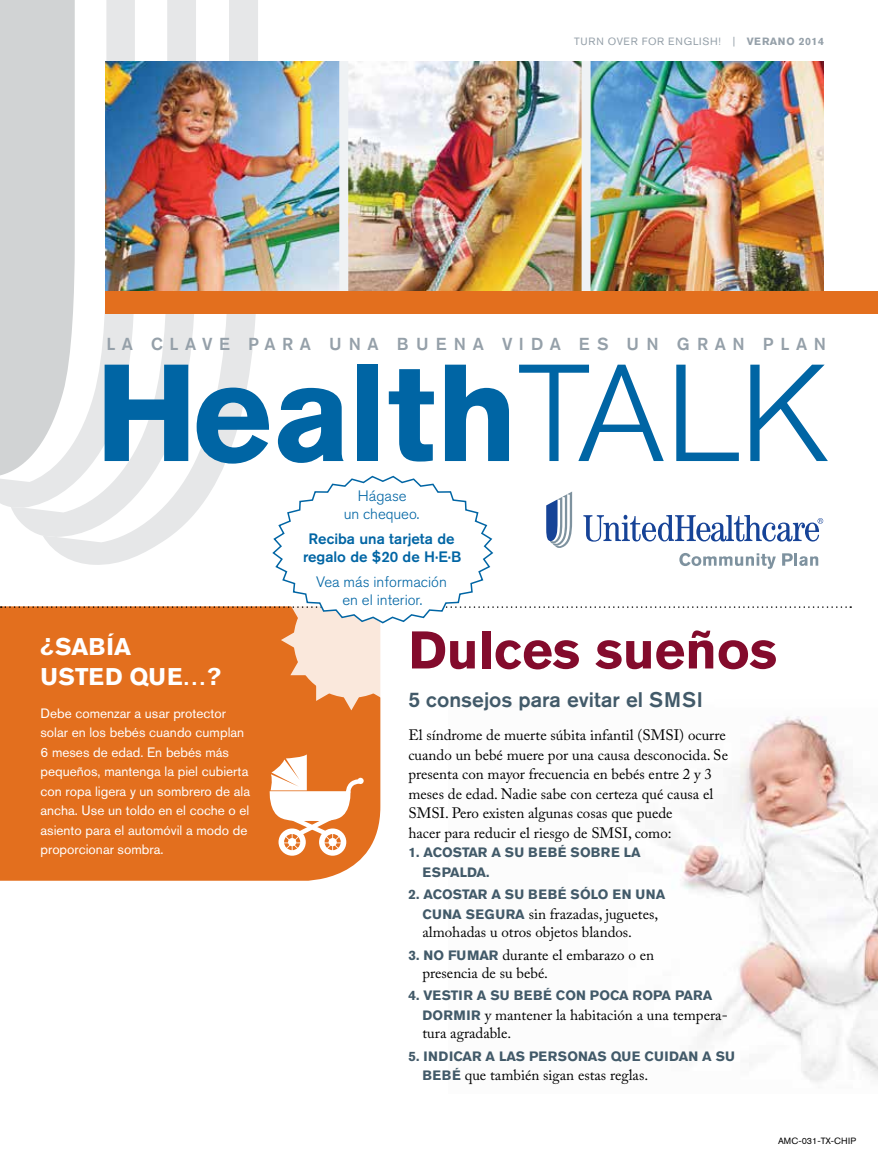
<style>
.page{position:relative;width:878px;height:1161px;background:#fff}
.page>*{position:absolute;margin:0;border:0;box-sizing:border-box;transform-origin:0 0}
.t1{font:700 136.5px "Akzidenz Grotesk BE";color:#0065a4}
.t2{font:700 52.5px "Akzidenz Grotesk BE";color:#830b2c}
.t3{font:700 24px/30px "Akzidenz Grotesk BE";color:#fff}
.t4{font:500 21px "Akzidenz Grotesk BE";color:#425a69}
.t5{font:500 17.25px "Akzidenz Grotesk BE";letter-spacing:.38em;color:#95a0a9}
.t6{font:15px/19.5px "Adobe Caslon Pro";color:#000}
.t7{font:300 15px/18px "Akzidenz Grotesk BE";color:#0065a4;text-align:center}
.t8{font:500 15px/18px "Akzidenz Grotesk BE";color:#0065a4;text-align:center}
.t9{font:13.5px/19.5px "Akzidenz Grotesk BE";color:#fff}
.t10{font:700 13.5px/19.5px "Akzidenz Grotesk BE";color:#425a69}
.t11{font:10.5px "Akzidenz Grotesk BE";letter-spacing:.07em;color:#95a0a9}
.t12{font:9px "Akzidenz Grotesk BE";letter-spacing:.01em;color:#000}
.s1{font-weight:700}
.s2{font-weight:300}
.s3{font-family:"Akzidenz Grotesk BE";font-weight:700;font-size:13.5px;color:#425a69}
</style>
<div class="page">
<img style="left:654px;top:716px;width:224px;height:366px">
<div style="left:0;top:710px;width:380px;height:171px;background:#e36f1e"></div>
<svg style="left:268px;top:754px;width:95px;height:102px"></svg>
<div style="left:106px;top:291px;width:772px;height:23px;background:#e36f1e"></div>
<img style="left:0;top:0;width:851px;height:710px">
<p class="t11" style="left:574px;top:35px;width:251px">TURN OVER FOR ENGLISH! | <span class="s1">VERANO 2014</span></p>
<p class="t5" style="left:106px;top:333px;width:721px">LA CLAVE PARA UNA BUENA VIDA ES UN GRAN PLAN</p>
<h1 class="t1" style="left:95px;top:334px;width:736px">Health<span class="s2">TALK</span></h1>
<p class="t7" style="left:344px;top:487px;width:77px">Hágase<br>un chequeo.</p>
<p class="t8" style="left:303px;top:530px;width:160px">Reciba una tarjeta de regalo de $20 de H·E·B</p>
<p class="t7" style="left:316px;top:573px;width:132px">Vea más información en el interior.</p>
<h3 class="t3" style="left:40px;top:631px;width:182px">¿SABÍA<br>USTED QUE…?</h3>
<p class="t9" style="left:40px;top:703px;width:211px">Debe comenzar a usar protector solar en los bebés cuando cumplan<br>6 meses de edad. En bebés más pequeños, mantenga la piel cubierta con ropa ligera y un sombrero de ala ancha. Use un toldo en el coche o el asiento para el automóvil a modo de proporcionar sombra.</p>
<h2 class="t2" style="left:408px;top:620px;width:370px">Dulces sueños</h2>
<h3 class="t4" style="left:408px;top:687px;width:296px">5 consejos para evitar el SMSI</h3>
<p class="t6" style="left:408px;top:725px;width:321px">El síndrome de muerte súbita infantil (SMSI) ocurre cuando un bebé muere por una causa desconocida. Se presenta con mayor frecuencia en bebés entre 2 y 3 meses de edad. Nadie sabe con certeza qué causa el SMSI. Pero existen algunas cosas que puede<br>hacer para reducir el riesgo de SMSI, como:</p>
<p class="t10" style="left:422px;top:843px;width:219px;text-indent:-14px">1. ACOSTAR A SU BEBÉ SOBRE LA<br>ESPALDA.</p>
<p class="t10" style="left:408px;top:885px;width:258px">2. ACOSTAR A SU BEBÉ SÓLO EN UNA</p>
<p class="t6" style="left:422px;top:905px;width:237px;line-height:18px"><span class="s3">CUNA SEGURA</span> sin frazadas, juguetes, almohadas u otros objetos blandos.</p>
<p class="t6" style="left:422px;top:945px;width:233px;line-height:18px;text-indent:-14px"><span class="s3">3. NO FUMAR</span> durante el embarazo o en presencia de su bebé.</p>
<p class="t10" style="left:408px;top:986px;width:305px">4. VESTIR A SU BEBÉ CON POCA ROPA PARA</p>
<p class="t6" style="left:422px;top:1006px;width:307px;line-height:18px"><span class="s3">DORMIR</span> y mantener la habitación a una tempera&shy;tura agradable.</p>
<p class="t10" style="left:408px;top:1046px;width:328px">5. INDICAR A LAS PERSONAS QUE CUIDAN A SU</p>
<p class="t6" style="left:422px;top:1065px;width:227px"><span class="s3">BEBÉ</span> que también sigan estas reglas.</p>
<p class="t12" style="left:778px;top:1136px;width:79px">AMC-031-TX-CHIP</p>
</div>
